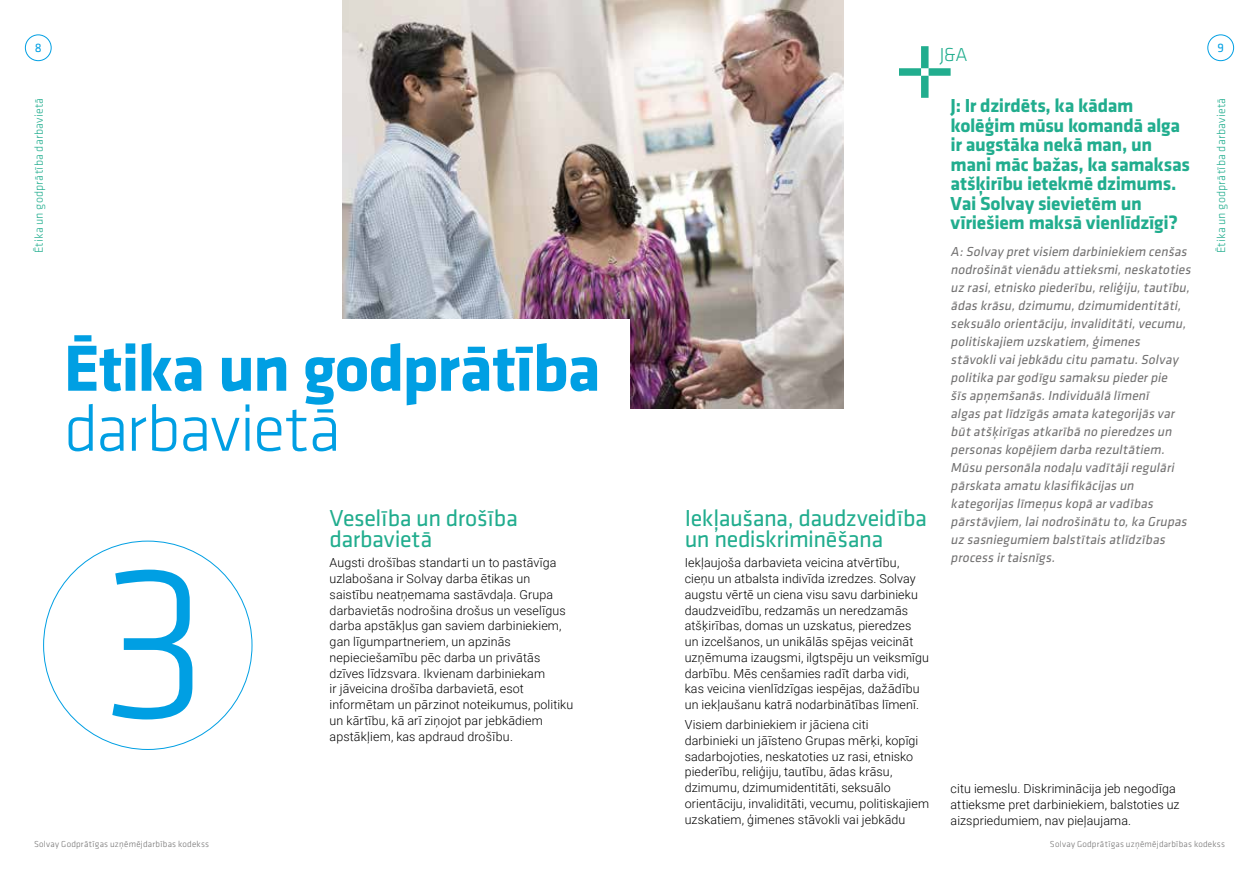
<style>
.page{position:relative;width:1259px;height:893px;background:#fff}
.page>*{position:absolute;margin:0;border:0;box-sizing:border-box;transform-origin:0 0}
.t1{font:300 225px "Klavika";color:#009fe3}
.t2{font:700 67.5px "Klavika";letter-spacing:-.02em;color:#009fe3}
.t3{font:300 67.5px "Klavika";letter-spacing:-.02em;color:#009fe3}
.t4{font:24px/21px "Klavika";letter-spacing:-.015em;color:#21ad8e}
.t5{font:700 19.5px/19.5px "Klavika";letter-spacing:-.015em;color:#21ad8e}
.t6{font:300 19.5px "Klavika";color:#21ad8e}
.t7{font:italic 13.5px/18px "Klavika";color:#706f6f}
.t8{font:12.75px "Klavika";color:#009fe3}
.t9{font:300 12.45px/15.8px "Roboto";letter-spacing:.01em;color:#000}
.t10{font:300 12px "Klavika";letter-spacing:.015em;color:#21ad8e}
.t11{font:300 9px "Klavika";letter-spacing:.025em;color:#706f6f}
</style>
<div class="page">
<div style="left:921px;top:76px;width:7px;height:22px;background:#21ad8e"></div>
<div style="left:928px;top:68px;width:22px;height:8px;background:#21ad8e"></div>
<div style="left:899px;top:68px;width:22px;height:8px;background:#21ad8e"></div>
<div style="left:921px;top:46px;width:7px;height:22px;background:#21ad8e"></div>
<div style="left:25px;top:35px;width:26px;height:26px;border:1px solid #009fe3;border-radius:50%"></div>
<div style="left:1207px;top:35px;width:26px;height:26px;border:1px solid #009fe3;border-radius:50%"></div>
<img style="left:342px;top:0;width:501px;height:408px">
<div style="left:64px;top:319px;width:565px;height:198px;background:#fff"></div>
<p class="t8" style="left:35px;top:41px;width:8px">8</p>
<p class="t8" style="left:1217px;top:41px;width:8px">9</p>
<h3 class="t6" style="left:940px;top:44px;width:29px">J&amp;A</h3>
<h3 class="t5" style="left:950px;top:97px;width:241px">J: Ir dzirdēts, ka kādam kolēģim mūsu komandā alga ir augstāka nekā man, un mani māc bažas, ka samaksas atšķirību ietekmē dzimums.<br>Vai Solvay sievietēm un vīriešiem maksā vienlīdzīgi?</h3>
<p class="t7" style="left:950px;top:243px;width:244px">A:Solvay pret visiem darbiniekiem cenšas nodrošināt vienādu attieksmi,neskatoties uz rasi,etnisko piederību,reliģiju,tautību, ādas krāsu,dzimumu,dzimumidentitāti, seksuālo orientāciju,invaliditāti,vecumu, politiskajiem uzskatiem,ģimenes stāvoklivaijebkādu citu pamatu.Solvay politika pargodīgu samaksu piederpie<br>šīs apņemšanās.Individuālā līmenī<br>algas pat līdzīgās amata kategorijās var būt atšķirīgas atkarībā no pieredzes un personas kopējiem darba rezultātiem.<br>Mūsu personāla nodaļu vadītājiregulāri pārskata amatu klasifikācijas un kategorijas līmeņus kopā arvadības pārstāvjiem,lainodrošinātu to,ka Grupas uz sasniegumiem balstītais atlīdzības process irtaisnīgs.</p>
<p class="t10" style="left:32px;top:253px;width:157px;rotate:-90deg">Ētika un godprātība darbavietā</p>
<p class="t10" style="left:1214px;top:253px;width:157px;rotate:-90deg">Ētika un godprātība darbavietā</p>
<h2 class="t2" style="left:64px;top:332px;width:538px">Ētika un godprātība</h2>
<h2 class="t3" style="left:64px;top:392px;width:279px">darbavietā</h2>
<h3 class="t4" style="left:330px;top:508px;width:190px">Veselība un drošība darbavietā</h3>
<p class="t9" style="left:330px;top:554px;width:245px">Augsti drošības standarti un to pastāvīga uzlabošana ir Solvay darba ētikas un saistību neatņemama sastāvdaļa. Grupa darbavietās nodrošina drošus un veselīgus darba apstākļus gan saviem darbiniekiem, gan līgumpartneriem, un apzinās nepieciešamību pēc darba un privātās dzīves līdzsvara. Ikvienam darbiniekam<br>ir jāveicina drošība darbavietā, esot informētam un pārzinot noteikumus, politiku un kārtību, kā arī ziņojot par jebkādiem</p>
<h3 class="t4" style="left:685px;top:508px;width:244px">Iekļaušana, daudzveidība un nediskriminēšana</h3>
<p class="t9" style="left:685px;top:554px;width:246px">Iekļaujoša darbavieta veicina atvērtību, cieņu un atbalsta indivīda izredzes. Solvay augstu vērtē un ciena visu savu darbinieku daudzveidību, redzamās un neredzamās atšķirības, domas un uzskatus, pieredzes<br>un izcelšanos, un unikālās spējas veicināt uzņēmuma izaugsmi, ilgtspēju un veiksmīgu darbību. Mēs cenšamies radīt darba vidi, kas veicina vienlīdzīgas iespējas, dažādību un iekļaušanu katrā nodarbinātības līmenī.</p>
<p class="t9" style="left:685px;top:716px;width:246px">Visiem darbiniekiem ir jāciena citi<br>darbinieki un jāīsteno Grupas mērķi, kopīgi sadarbojoties, neskatoties uz rasi, etnisko piederību, reliģiju, tautību, ādas krāsu, dzimumu, dzimumidentitāti, seksuālo orientāciju, invaliditāti, vecumu, politiskajiem uzskatiem, ģimenes stāvokli vai jebkādu</p>
<h1 class="t1" style="left:100px;top:520px;width:112px">3</h1>
<p class="t9" style="left:330px;top:728px;width:185px">apstākļiem, kas apdraud drošību.</p>
<p class="t9" style="left:950px;top:781px;width:230px">citu iemeslu. Diskriminācija jeb negodīga attieksme pret darbiniekiem, balstoties uz aizspriedumiem, nav pieļaujama.</p>
<p class="t11" style="left:34px;top:839px;width:177px">Solvay Godprātīgas uzņēmējdarbības kodekss</p>
<p class="t11" style="left:1050px;top:839px;width:177px">Solvay Godprātīgas uzņēmējdarbības kodekss</p>
</div>
